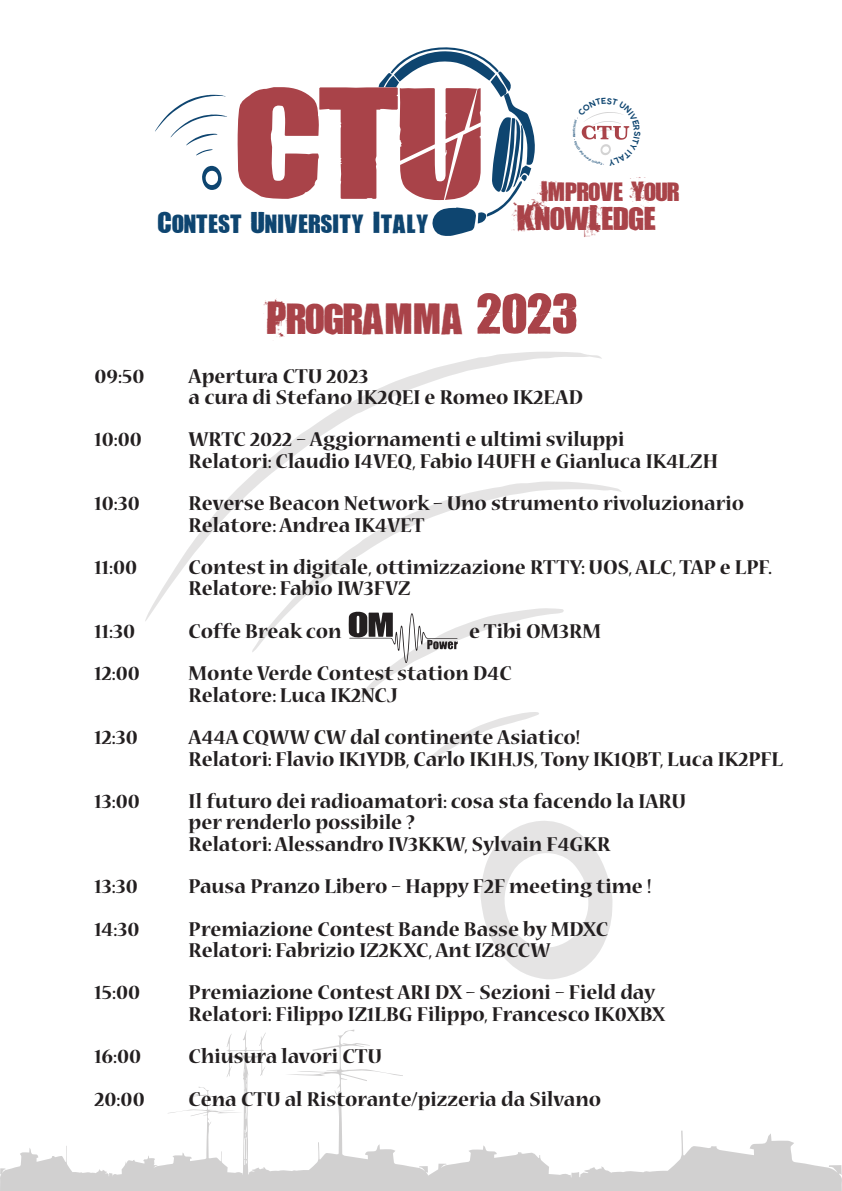
<style>
.page{position:relative;width:842px;height:1191px;background:#fff}
.page>*{position:absolute;margin:0;border:0;box-sizing:border-box;transform-origin:0 0}
.t1{font:45.1px "Living Hell";letter-spacing:.005em;color:#a94349}
.t2{font:34.1px "Living Hell";letter-spacing:.005em;color:#a94349;scale:1.04 1}
.t3{font:27.4px "Living Hell";letter-spacing:.005em;color:#a94349;scale:1.04 1}
.t4{font:27.3px "Living Hell";letter-spacing:.03em;color:#0e4570}
.t5{font:700 22.3px/21.3px "Nueva Std";color:#231f20}
.t6{font:600 2.8px "COCOGOOSE";color:#0e4570}
.s1{font-size:31.4px}
.s2{font-size:60px}
</style>
<div class="page">
<svg style="left:480px;top:821px;width:133px;height:158px"></svg>
<svg style="left:145px;top:352px;width:457px;height:269px"></svg>
<svg style="left:252px;top:481px;width:370px;height:171px"></svg>
<svg style="left:431px;top:712px;width:108px;height:47px"></svg>
<svg style="left:0;top:1029px;width:842px;height:162px"></svg>
<svg style="left:349px;top:607px;width:215px;height:91px"></svg>
<svg style="left:202px;top:166px;width:20px;height:24px"></svg>
<svg style="left:155px;top:95px;width:72px;height:60px"></svg>
<svg style="left:238px;top:47px;width:297px;height:189px"></svg>
<svg style="left:577px;top:112px;width:53px;height:53px"></svg>
<p class="t4" style="left:158px;top:205px;width:271px"><span class="s1">c</span>ontest <span class="s1">u</span>niversity <span class="s1">i</span>taly</p>
<p class="t6" style="left:572px;top:133px;width:3px;rotate:-90deg">n</p>
<p class="t3" style="left:541px;top:174px;width:134px">Improve Your</p>
<h2 class="t2" style="left:517px;top:195px;width:135px">KnowLedge</h2>
<h1 class="t1" style="left:267px;top:288px;width:312px">Programma <span class="s2">2023</span></h1>
<p class="t5" style="left:95px;top:366px;width:51px">09:50</p>
<p class="t5" style="left:189px;top:366px;width:396px">Apertura CTU 2023<br>a cura di Stefano IK2QEI e Romeo IK2EAD</p>
<p class="t5" style="left:95px;top:430px;width:49px">10:00</p>
<p class="t5" style="left:189px;top:430px;width:531px">WRTC 2022 – Aggiornamenti e ultimi sviluppi<br>Relatori: Claudio I4VEQ, Fabio I4UFH e Gianluca IK4LZH</p>
<p class="t5" style="left:95px;top:494px;width:47px">10:30</p>
<p class="t5" style="left:189px;top:494px;width:557px">Reverse Beacon Network – Uno strumento rivoluzionario<br>Relatore: Andrea IK4VET</p>
<p class="t5" style="left:95px;top:557px;width:44px">11:00</p>
<p class="t5" style="left:189px;top:557px;width:585px">Contest in digitale, ottimizzazione RTTY: UOS, ALC, TAP e LPF.<br>Relatore: Fabio IW3FVZ</p>
<p class="t5" style="left:95px;top:621px;width:42px">11:30</p>
<p class="t5" style="left:189px;top:621px;width:154px">Coffe Break con</p>
<p class="t5" style="left:469px;top:621px;width:133px">e Tibi OM3RM</p>
<p class="t5" style="left:95px;top:664px;width:47px">12:00</p>
<p class="t5" style="left:189px;top:664px;width:325px">Monte Verde Contest station D4C<br>Relatore: Luca IK2NCJ</p>
<p class="t5" style="left:95px;top:728px;width:45px">12:30</p>
<p class="t5" style="left:189px;top:728px;width:596px">A44A CQWW CW dal continente Asiatico!<br>Relatori: Flavio IK1YDB, Carlo IK1HJS, Tony IK1QBT, Luca IK2PFL</p>
<p class="t5" style="left:95px;top:791px;width:47px">13:00</p>
<p class="t5" style="left:189px;top:791px;width:499px">Il futuro dei radioamatori: cosa sta facendo la IARU per renderlo possibile ?<br>Relatori: Alessandro IV3KKW, Sylvain F4GKR</p>
<p class="t5" style="left:95px;top:876px;width:45px">13:30</p>
<p class="t5" style="left:189px;top:876px;width:464px">Pausa Pranzo Libero – Happy F2F meeting time !</p>
<p class="t5" style="left:95px;top:919px;width:46px">14:30</p>
<p class="t5" style="left:189px;top:919px;width:421px">Premiazione Contest Bande Basse by MDXC<br>Relatori: Fabrizio IZ2KXC, Ant IZ8CCW</p>
<p class="t5" style="left:95px;top:983px;width:47px">15:00</p>
<p class="t5" style="left:189px;top:983px;width:478px">Premiazione Contest ARI DX – Sezioni – Field day<br>Relatori: Filippo IZ1LBG Filippo, Francesco IK0XBX</p>
<p class="t5" style="left:95px;top:1046px;width:48px">16:00</p>
<p class="t5" style="left:189px;top:1046px;width:195px">Chiusura lavori CTU</p>
<p class="t5" style="left:95px;top:1089px;width:52px">20:00</p>
<p class="t5" style="left:189px;top:1089px;width:414px">Cena CTU al Ristorante/pizzeria da Silvano</p>
</div>
